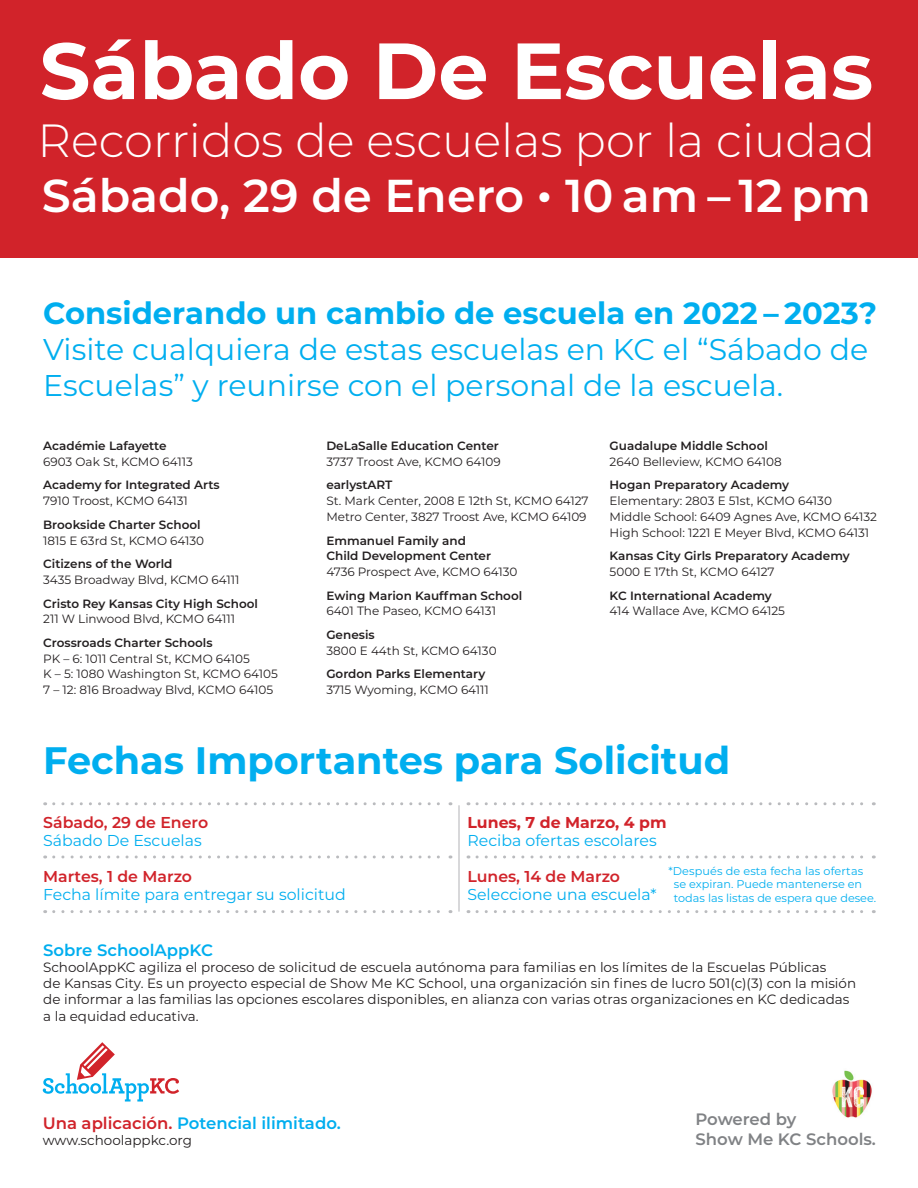
<style>
.page{position:relative;width:918px;height:1188px;background:#fff}
.page>*{position:absolute;margin:0;border:0;box-sizing:border-box;transform-origin:0 0}
.title_red_big{font:700 79.5px "Montserrat";color:#fff}
.title_red_big-2{font:300 46.5px "Montserrat";color:#fff}
.title_red_big-3{font:600 46.05px "Montserrat";color:#fff}
.title_red_big-4{font:700 38.25px "Montserrat";color:#00aeef}
.title_red_big-5{font:700 30.6px "Montserrat";color:#00aeef}
.title_red_big-6{font:30px "Montserrat";color:#00aeef}
.title_blue{font:600 16.5px "Montserrat";color:#00aeef}
.title_blue-2{font:600 16.5px "Montserrat";color:#808285}
.title_red_big-7{font:15.75px "Montserrat";color:#00aeef}
.title_red_big-8{font:600 15.75px "Montserrat";color:#d1232a}
.title_red_big-9{font:700 15.75px "Montserrat";color:#d1232a}
.title_blue-3{font:13.5px "Montserrat";color:#231f20}
.body{font:13.5px "Montserrat";color:#231f20}
.body-2{font:12px/15.8px "Montserrat";color:#231f20}
.body-3{font:600 12px/23.7px "Montserrat";color:#231f20}
.title_red_big-10{font:11.25px "Montserrat";color:#00aeef}
.s1{font-weight:400}
.s2{font-weight:600}
.s3{color:#d1232a}
</style>
<div class="page">
<div style="left:0;top:0;width:918px;height:257px;background:#d1232a"></div>
<hr style="left:458px;top:805px;width:2px;height:107px;background:#babbbe">
<svg style="left:54px;top:855px;width:397px;height:3px"></svg>
<svg style="left:54px;top:802px;width:397px;height:3px"></svg>
<svg style="left:477px;top:802px;width:397px;height:3px"></svg>
<svg style="left:477px;top:855px;width:397px;height:3px"></svg>
<svg style="left:54px;top:910px;width:397px;height:3px"></svg>
<svg style="left:477px;top:910px;width:397px;height:3px"></svg>
<svg style="left:43px;top:1042px;width:136px;height:60px"></svg>
<img style="left:832px;top:1070px;width:40px;height:48px">
<p class="title_red_big" style="left:40px;top:14px;width:835px">Sábado De Escuelas</p>
<p class="title_red_big-2" style="left:38px;top:109px;width:839px">Recorridos de escuelas por la ciudad</p>
<p class="title_red_big-3" style="left:42px;top:163px;width:831px">Sábado, 29 de Enero • 10 am – 12 pm</p>
<p class="title_red_big-5" style="left:43px;top:291px;width:835px">Considerando un cambio de escuela en 2022 – 2023?</p>
<p class="title_red_big-6" style="left:43px;top:329px;width:827px">Visite cualquiera de estas escuelas en KC el “Sábado de</p>
<p class="title_red_big-6" style="left:43px;top:365px;width:741px">Escuelas” y reunirse con el personal de la escuela.</p>
<p class="body-3" style="left:43px;top:433px;width:125px">Académie Lafayette</p>
<p class="body-2" style="left:43px;top:453px;width:151px">6903 Oak St, KCMO 64113</p>
<p class="body-3" style="left:43px;top:473px;width:178px">Academy for Integrated Arts</p>
<p class="body-3" style="left:43px;top:488px;width:159px"><span class="s1">7910 Troost, KCMO 64131<br></span>Brookside Charter School</p>
<p class="body-2" style="left:43px;top:528px;width:163px;line-height:23.7px">1815 E 63rd St, KCMO 64130<br><span class="s2">Citizens of the World</span></p>
<p class="body-2" style="left:43px;top:571px;width:198px">3435 Broadway Blvd, KCMO 64111</p>
<p class="body-3" style="left:43px;top:591px;width:216px">Cristo Rey Kansas City High School</p>
<p class="body-2" style="left:43px;top:611px;width:193px">211 W Linwood Blvd, KCMO 64111</p>
<p class="body-3" style="left:43px;top:630px;width:171px">Crossroads Charter Schools</p>
<p class="body-2" style="left:43px;top:650px;width:208px">PK – 6: 1011 Central St, KCMO 64105</p>
<p class="body-2" style="left:43px;top:666px;width:236px">K – 5: 1080 Washington St, KCMO 64105</p>
<p class="body-2" style="left:43px;top:682px;width:231px">7 – 12: 816 Broadway Blvd, KCMO 64105</p>
<p class="body-3" style="left:326px;top:433px;width:174px">DeLaSalle Education Center</p>
<p class="body-2" style="left:326px;top:453px;width:176px">3737 Troost Ave, KCMO 64109</p>
<p class="body-3" style="left:326px;top:473px;width:67px">earlystART</p>
<p class="body-2" style="left:326px;top:493px;width:264px">St. Mark Center, 2008 E 12th St, KCMO 64127<br>Metro Center, 3827 Troost Ave, KCMO 64109</p>
<p class="body-3" style="left:326px;top:532px;width:166px;line-height:15.8px">Emmanuel Family and<br>Child Development Center</p>
<p class="body-2" style="left:326px;top:563px;width:193px">4736 Prospect Ave, KCMO 64130</p>
<p class="body-3" style="left:326px;top:583px;width:197px">Ewing Marion Kauffman School</p>
<p class="body-2" style="left:326px;top:603px;width:171px">6401 The Paseo, KCMO 64131</p>
<p class="body-3" style="left:326px;top:622px;width:50px">Genesis</p>
<p class="body-2" style="left:326px;top:642px;width:172px">3800 E 44th St, KCMO 64130</p>
<p class="body-3" style="left:326px;top:662px;width:161px">Gordon Parks Elementary</p>
<p class="body-2" style="left:326px;top:682px;width:164px">3715 Wyoming, KCMO 64111</p>
<p class="body-3" style="left:610px;top:433px;width:160px">Guadalupe Middle School</p>
<p class="body-2" style="left:610px;top:453px;width:174px">2640 Belleview, KCMO 64108</p>
<p class="body-3" style="left:610px;top:473px;width:181px">Hogan Preparatory Academy</p>
<p class="body-2" style="left:610px;top:493px;width:269px">Elementary: 2803 E 51st, KCMO 64130<br>Middle School: 6409 Agnes Ave, KCMO 64132<br>High School: 1221 E Meyer Blvd, KCMO 64131</p>
<p class="body-3" style="left:610px;top:544px;width:242px">Kansas City Girls Preparatory Academy</p>
<p class="body-2" style="left:610px;top:563px;width:166px">5000 E 17th St, KCMO 64127</p>
<p class="body-3" style="left:610px;top:583px;width:164px">KC International Academy</p>
<p class="body-2" style="left:610px;top:603px;width:177px">414 Wallace Ave, KCMO 64125</p>
<p class="title_red_big-4" style="left:43px;top:733px;width:689px">Fechas Importantes para Solicitud</p>
<p class="title_red_big-8" style="left:43px;top:811px;width:166px">Sábado, 29 de Enero</p>
<p class="title_red_big-7" style="left:43px;top:830px;width:160px">Sábado De Escuelas</p>
<p class="title_red_big-8" style="left:43px;top:865px;width:150px">Martes, 1 de Marzo</p>
<p class="title_red_big-7" style="left:43px;top:884px;width:304px">Fecha límite para entregar su solicitud</p>
<p class="title_red_big-9" style="left:467px;top:811px;width:201px">Lunes, 7 de Marzo, 4 pm</p>
<p class="title_red_big-7" style="left:467px;top:830px;width:191px">Reciba ofertas escolares</p>
<p class="title_red_big-8" style="left:467px;top:865px;width:154px">Lunes, 14 de Marzo</p>
<p class="title_red_big-7" style="left:467px;top:884px;width:191px">Seleccione una escuela*</p>
<p class="title_red_big-10" style="left:669px;top:863px;width:196px">*Después de esta fecha las ofertas</p>
<p class="title_red_big-10" style="left:674px;top:876px;width:190px">se expiran. Puede mantenerse en</p>
<p class="title_red_big-10" style="left:674px;top:890px;width:204px">todas las listas de espera que desee.</p>
<p class="title_blue" style="left:43px;top:938px;width:171px">Sobre SchoolAppKC</p>
<p class="title_blue-3" style="left:43px;top:958px;width:785px">SchoolAppKC agiliza el proceso de solicitud de escuela autónoma para familias en los límites de la Escuelas Públicas</p>
<p class="title_blue-3" style="left:43px;top:974px;width:815px">de Kansas City. Es un proyecto especial de Show Me KC School, una organización sin fines de lucro 501(c)(3) con la misión</p>
<p class="title_blue-3" style="left:43px;top:990px;width:808px">de informar a las familias las opciones escolares disponibles, en alianza con varias otras organizaciones en KC dedicadas</p>
<p class="title_blue-3" style="left:43px;top:1007px;width:157px">a la equidad educativa.</p>
<p class="title_blue" style="left:43px;top:1111px;width:300px"><span class="s3">Una aplicación.</span> Potencial ilimitado.</p>
<p class="body" style="left:43px;top:1131px;width:151px">www.schoolappkc.org</p>
<p class="title_blue-2" style="left:696px;top:1108px;width:102px">Powered by</p>
<p class="title_blue-2" style="left:696px;top:1127px;width:182px">Show Me KC Schools.</p>
</div>
